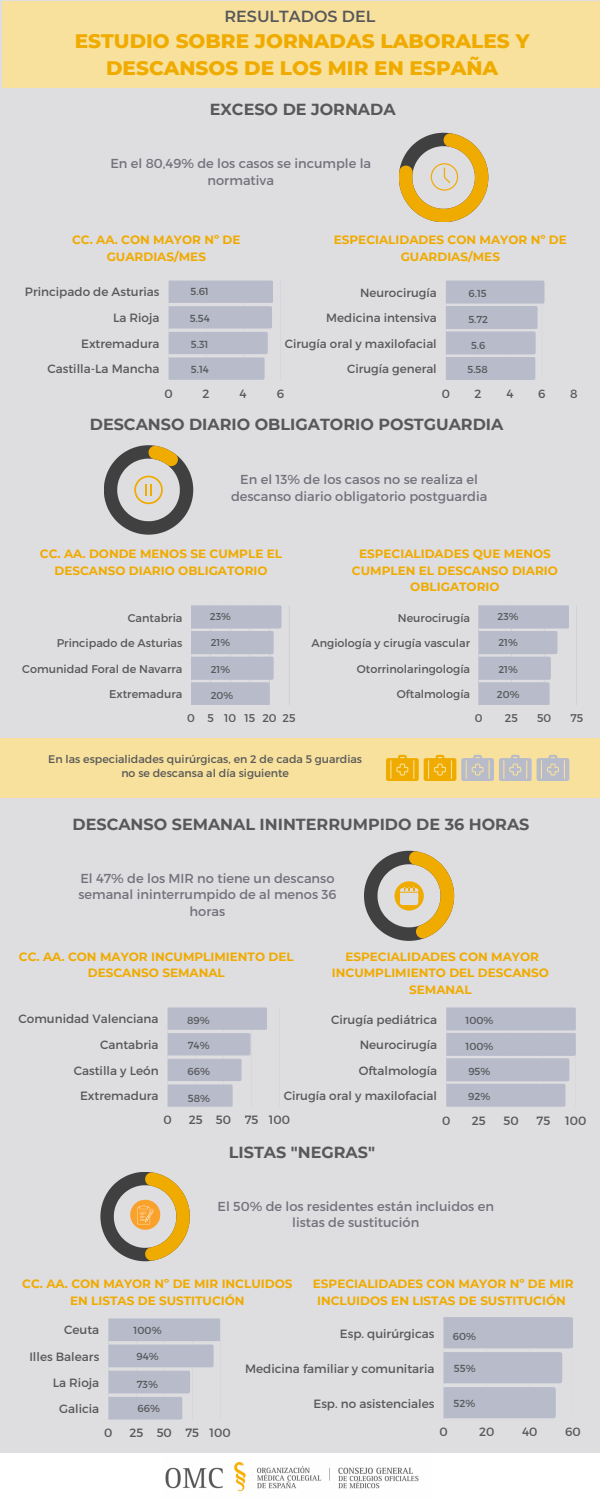
<style>
.page{position:relative;width:600px;height:1500px;background:#dedde0}
.page>*{position:absolute;margin:0;border:0;box-sizing:border-box;transform-origin:0 0}
.t1{font:800 20px/27.8px "Montserrat";color:#f0ab00;text-align:center}
.t2{font:700 16px "Montserrat";color:#58585a}
.t3{font:600 16px "Montserrat";color:#58585a}
.t4{font:13px/16.5px "Montserrat";color:#71727b;text-align:center}
.t5{font:700 12px/16.5px "Montserrat";color:#f0ab00;text-align:center}
.t6{font:12px/25.6px "Montserrat";color:#58585a;text-align:right}
.t7{font:11.9px/25.5px "Montserrat";color:#58585a;text-align:right}
.t8{font:11.2px "Montserrat";color:#58585a}
.t9{font:11px/14.2px "Montserrat";color:#58585a;text-align:center}
.t10{font:10.2px "Montserrat";color:#58585a}
.t11{font:10.1px "Montserrat";color:#58585a}
.t12{font:10px "Montserrat";color:#58585a}
</style>
<div class="page">
<svg style="left:169px;top:281px;width:104px;height:99px;background:#bcbfcc"></svg>
<svg style="left:399px;top:133px;width:89px;height:89px"></svg>
<svg style="left:446px;top:281px;width:99px;height:99px;background:#bcbfcc"></svg>
<svg style="left:104px;top:445px;width:89px;height:90px"></svg>
<svg style="left:191px;top:605px;width:91px;height:100px;background:#bcc0cd"></svg>
<svg style="left:478px;top:605px;width:99px;height:100px"></svg>
<div style="left:0;top:739px;width:600px;height:58px;background:#f8e19c"></div>
<svg style="left:386px;top:755px;width:169px;height:26px"></svg>
<svg style="left:168px;top:1007px;width:99px;height:100px"></svg>
<svg style="left:446px;top:1007px;width:130px;height:100px;background:#bbbecc"></svg>
<svg style="left:364px;top:851px;width:90px;height:90px"></svg>
<div style="left:3px;top:1px;width:597px;height:87px;background:#f8e19c"></div>
<svg style="left:108px;top:1318px;width:112px;height:102px"></svg>
<svg style="left:443px;top:1317px;width:130px;height:101px;background:#bcbfcd"></svg>
<div style="left:0;top:1453px;width:600px;height:47px;background:#fff"></div>
<img style="left:165px;top:1461px;width:254px;height:31px">
<svg style="left:100px;top:1172px;width:90px;height:89px"></svg>
<h2 class="t3" style="left:225px;top:6px;width:152px">RESULTADOS DEL</h2>
<h1 class="t1" style="left:75px;top:26px;width:456px">ESTUDIO SOBRE JORNADAS LABORALES Y<br>DESCANSOS DE LOS MIR EN ESPAÑA</h1>
<h2 class="t2" style="left:210px;top:100px;width:187px">EXCESO DE JORNADA</h2>
<p class="t4" style="left:110px;top:155px;width:262px">En el 80,49% de los casos se incumple la normativa</p>
<p class="t5" style="left:72px;top:232px;width:170px">CC. AA. CON MAYOR Nº DE<br>GUARDIAS/MES</p>
<p class="t6" style="left:25px;top:279px;width:136px">Principado de Asturias<br>La Rioja<br>Extremadura<br>Castilla-La Mancha</p>
<p class="t10" style="left:191px;top:284px;width:20px">5.61</p>
<p class="t10" style="left:190px;top:312px;width:22px">5.54</p>
<p class="t10" style="left:191px;top:338px;width:19px">5.31</p>
<p class="t10" style="left:191px;top:363px;width:20px">5.14</p>
<p class="t5" style="left:334px;top:232px;width:235px">ESPECIALIDADES CON MAYOR Nº DE<br>GUARDIAS/MES</p>
<p class="t7" style="left:285px;top:279px;width:153px">Neurocirugía<br>Medicina intensiva<br>Cirugía oral y maxilofacial<br>Cirugía general</p>
<p class="t11" style="left:469px;top:287px;width:20px">6.15</p>
<p class="t11" style="left:468px;top:313px;width:21px">5.72</p>
<p class="t11" style="left:471px;top:339px;width:16px">5.6</p>
<p class="t11" style="left:468px;top:363px;width:22px">5.58</p>
<p class="t6" style="left:165px;top:380px;width:10px">0</p>
<p class="t6" style="left:202px;top:380px;width:9px">2</p>
<p class="t6" style="left:240px;top:380px;width:9px">4</p>
<p class="t6" style="left:277px;top:380px;width:9px">6</p>
<p class="t7" style="left:442px;top:380px;width:10px">0</p>
<p class="t7" style="left:474px;top:380px;width:8px">2</p>
<p class="t7" style="left:506px;top:380px;width:9px">4</p>
<p class="t7" style="left:538px;top:380px;width:9px">6</p>
<p class="t7" style="left:570px;top:380px;width:9px">8</p>
<h2 class="t2" style="left:90px;top:414px;width:415px">DESCANSO DIARIO OBLIGATORIO POSTGUARDIA</h2>
<p class="t4" style="left:231px;top:471px;width:258px">En el 13% de los casos no se realiza el descanso diario obligatorio postguardia</p>
<p class="t5" style="left:40px;top:546px;width:244px">CC. AA. DONDE MENOS SE CUMPLE EL<br>DESCANSO DIARIO OBLIGATORIO</p>
<p class="t5" style="left:352px;top:546px;width:207px">ESPECIALIDADES QUE MENOS<br>CUMPLEN EL DESCANSO DIARIO<br>OBLIGATORIO</p>
<p class="t8" style="left:128px;top:610px;width:56px">Cantabria</p>
<p class="t8" style="left:57px;top:636px;width:127px">Principado de Asturias</p>
<p class="t8" style="left:22px;top:662px;width:162px">Comunidad Foral de Navarra</p>
<p class="t8" style="left:109px;top:687px;width:75px">Extremadura</p>
<p class="t12" style="left:210px;top:610px;width:22px">23%</p>
<p class="t12" style="left:211px;top:636px;width:21px">21%</p>
<p class="t12" style="left:211px;top:662px;width:21px">21%</p>
<p class="t12" style="left:211px;top:688px;width:24px">20%</p>
<p class="t8" style="left:187px;top:711px;width:110px">0 5 10 152025</p>
<p class="t8" style="left:398px;top:610px;width:74px">Neurocirugía</p>
<p class="t8" style="left:311px;top:636px;width:160px">Angiología y cirugía vascular</p>
<p class="t8" style="left:357px;top:662px;width:115px">Otorrinolaringología</p>
<p class="t8" style="left:397px;top:687px;width:75px">Oftalmología</p>
<p class="t12" style="left:498px;top:610px;width:22px">23%</p>
<p class="t12" style="left:498px;top:636px;width:21px">21%</p>
<p class="t12" style="left:498px;top:662px;width:21px">21%</p>
<p class="t12" style="left:497px;top:687px;width:24px">20%</p>
<p class="t8" style="left:475px;top:711px;width:9px">0</p>
<p class="t8" style="left:505px;top:711px;width:15px">25</p>
<p class="t8" style="left:537px;top:711px;width:16px">50</p>
<p class="t8" style="left:570px;top:711px;width:14px">75</p>
<p class="t9" style="left:48px;top:751px;width:315px">En las especialidades quirúrgicas, en 2 de cada 5 guardias no se descansa al día siguiente</p>
<h2 class="t2" style="left:73px;top:815px;width:458px">DESCANSO SEMANAL ININTERRUMPIDO DE 36 HORAS</h2>
<p class="t4" style="left:78px;top:869px;width:260px">El 47% de los MIR no tiene un descanso semanal ininterrumpido de al menos 36 horas</p>
<p class="t5" style="left:19px;top:948px;width:276px">CC. AA. CON MAYOR INCUMPLIMIENTO DEL<br>DESCANSO SEMANAL</p>
<p class="t5" style="left:332px;top:948px;width:219px">ESPECIALIDADES CON MAYOR<br>INCUMPLIMIENTO DEL DESCANSO<br>SEMANAL</p>
<p class="t6" style="left:19px;top:1006px;width:142px">Comunidad Valenciana<br>Cantabria<br>Castilla y León<br>Extremadura</p>
<p class="t10" style="left:187px;top:1014px;width:24px">89%</p>
<p class="t10" style="left:188px;top:1039px;width:23px">74%</p>
<p class="t10" style="left:188px;top:1065px;width:24px">66%</p>
<p class="t10" style="left:188px;top:1091px;width:24px">58%</p>
<p class="t6" style="left:284px;top:1006px;width:155px">Cirugía pediátrica<br>Neurocirugía<br>Oftalmología<br>Cirugía oral y maxilofacial</p>
<p class="t10" style="left:465px;top:1014px;width:29px">100%</p>
<p class="t10" style="left:465px;top:1039px;width:29px">100%</p>
<p class="t10" style="left:468px;top:1065px;width:24px">95%</p>
<p class="t10" style="left:468px;top:1090px;width:24px">92%</p>
<p class="t6" style="left:164px;top:1107px;width:10px">0</p>
<p class="t6" style="left:189px;top:1107px;width:103px">25 50 75 100</p>
<h2 class="t2" style="left:229px;top:1142px;width:148px">LISTAS "NEGRAS"</h2>
<p class="t6" style="left:442px;top:1107px;width:10px">0</p>
<p class="t6" style="left:472px;top:1107px;width:15px">25</p>
<p class="t6" style="left:503px;top:1107px;width:17px">50</p>
<p class="t6" style="left:537px;top:1107px;width:51px">75 100</p>
<p class="t4" style="left:218px;top:1197px;width:278px">El 50% de los residentes están incluidos en listas de sustitución</p>
<p class="t5" style="left:22px;top:1276px;width:272px">CC. AA. CON MAYOR Nº DE MIR INCLUIDOS<br>EN LISTAS DE SUSTITUCIÓN</p>
<p class="t5" style="left:313px;top:1276px;width:262px">ESPECIALIDADES CON MAYOR Nº DE MIR<br>INCLUIDOS EN LISTAS DE SUSTITUCIÓN</p>
<p class="t6" style="left:29px;top:1316px;width:71px;line-height:26.1px">Ceuta<br>Illes Balears<br>La Rioja<br>Galicia</p>
<p class="t10" style="left:134px;top:1324px;width:29px">100%</p>
<p class="t10" style="left:136px;top:1350px;width:24px">94%</p>
<p class="t10" style="left:137px;top:1378px;width:23px">73%</p>
<p class="t10" style="left:138px;top:1402px;width:24px">66%</p>
<p class="t6" style="left:340px;top:1320px;width:96px">Esp. quirúrgicas</p>
<p class="t6" style="left:245px;top:1355px;width:191px">Medicina familiar y comunitaria</p>
<p class="t6" style="left:313px;top:1390px;width:122px">Esp. no asistenciales</p>
<p class="t10" style="left:453px;top:1330px;width:25px">60%</p>
<p class="t10" style="left:454px;top:1362px;width:23px">55%</p>
<p class="t10" style="left:454px;top:1397px;width:23px">52%</p>
<p class="t6" style="left:104px;top:1420px;width:10px">0</p>
<p class="t6" style="left:129px;top:1420px;width:103px">25 50 75 100</p>
<p class="t6" style="left:439px;top:1419px;width:10px">0</p>
<p class="t6" style="left:479px;top:1419px;width:17px">20</p>
<p class="t6" style="left:522px;top:1419px;width:17px">40</p>
<p class="t6" style="left:565px;top:1419px;width:17px">60</p>
</div>
